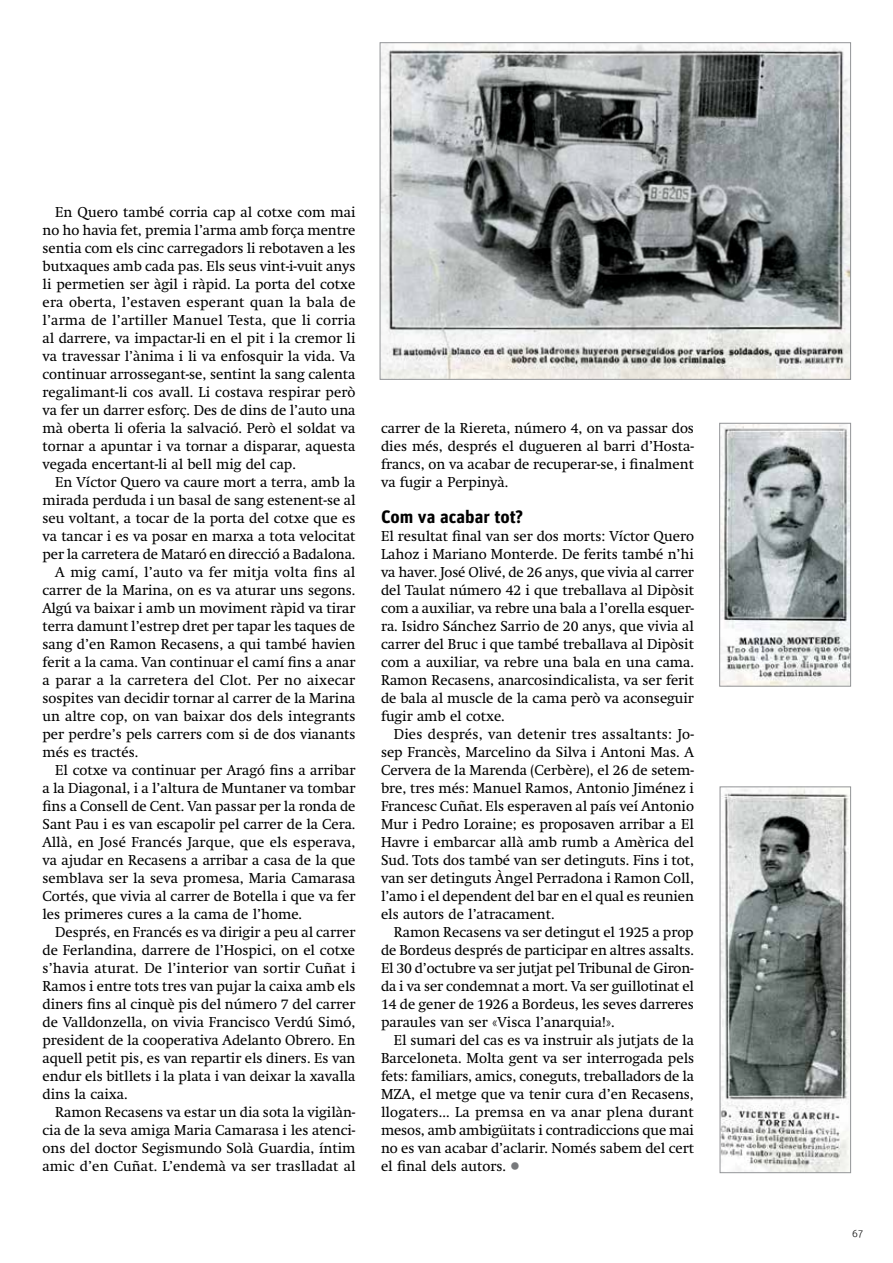
<style>
.page{position:relative;width:893px;height:1263px;background:#fff}
.page>*{position:absolute;margin:0;border:0;box-sizing:border-box;transform-origin:0 0}
.t1{font:700 18px "Unit";color:#000}
.t2{font:14.25px/18px "Swift";color:#000;text-align:justify}
.t3{font:300 10.5px "Unit";color:#000}
.s1{font-family:"Unit";font-weight:700;font-size:24px;color:#77787b}
</style>
<div class="page">
<img style="left:382px;top:45px;width:467px;height:332px">
<div style="left:380px;top:43px;width:471px;height:336px;border:1px solid #939598"></div>
<img style="left:722px;top:789px;width:127px;height:382px">
<div style="left:720px;top:787px;width:131px;height:386px;border:1px solid #939598"></div>
<img style="left:721px;top:425px;width:128px;height:259px">
<div style="left:719px;top:423px;width:132px;height:263px;border:1px solid #939598"></div>
<p class="t2" style="left:43px;top:203px;width:315px;text-indent:13px">En Quero també corria cap al cotxe com mai no ho havia fet, premia l’arma amb força mentre sentia com els cinc carregadors li rebotaven a les butxaques amb cada pas. Els seus vint-i-vuit anys li permetien ser àgil i ràpid. La porta del cotxe era oberta, l’estaven esperant quan la bala de l’arma de l’artiller Manuel Testa, que li corria al darrere, va impactar-li en el pit i la cremor li va travessar l’ànima i li va enfosquir la vida. Va continuar arrossegant-se, sentint la sang calenta regalimant-li cos avall. Li costava respirar però va fer un darrer esforç. Des de dins de l’auto una mà oberta li oferia la salvació. Però el soldat va tornar a apuntar i va tornar a disparar, aquesta vegada encertant-li al bell mig del cap.</p>
<p class="t2" style="left:55px;top:473px;width:302px">En Víctor Quero va caure mort a terra, amb la</p>
<p class="t2" style="left:43px;top:491px;width:314px">mirada perduda i un basal de sang estenent-se al</p>
<p class="t2" style="left:43px;top:509px;width:314px">seu voltant, a tocar de la porta del cotxe que es</p>
<p class="t2" style="left:43px;top:527px;width:314px">va tancar i es va posar en marxa a tota velocitat</p>
<p class="t2" style="left:43px;top:545px;width:314px">per la carretera de Mataró en direcció a Badalona.</p>
<p class="t2" style="left:55px;top:563px;width:302px">A mig camí, l’auto va fer mitja volta fins al</p>
<p class="t2" style="left:43px;top:581px;width:314px">carrer de la Marina, on es va aturar uns segons.</p>
<p class="t2" style="left:43px;top:599px;width:314px">Algú va baixar i amb un moviment ràpid va tirar</p>
<p class="t2" style="left:43px;top:617px;width:314px">terra damunt l’estrep dret per tapar les taques de</p>
<p class="t2" style="left:43px;top:635px;width:314px">sang d’en Ramon Recasens, a qui també havien</p>
<p class="t2" style="left:43px;top:653px;width:314px">ferit a la cama. Van continuar el camí fins a anar</p>
<p class="t2" style="left:43px;top:671px;width:314px">a parar a la carretera del Clot. Per no aixecar</p>
<p class="t2" style="left:43px;top:689px;width:314px">sospites van decidir tornar al carrer de la Marina</p>
<p class="t2" style="left:43px;top:707px;width:315px">un altre cop, on van baixar dos dels integrants</p>
<p class="t2" style="left:43px;top:725px;width:314px">per perdre’s pels carrers com si de dos vianants</p>
<p class="t2" style="left:43px;top:743px;width:97px">més es tractés.</p>
<p class="t2" style="left:55px;top:761px;width:302px">El cotxe va continuar per Aragó fins a arribar</p>
<p class="t2" style="left:43px;top:779px;width:314px">a la Diagonal, i a l’altura de Muntaner va tombar</p>
<p class="t2" style="left:43px;top:797px;width:314px">fins a Consell de Cent. Van passar per la ronda de</p>
<p class="t2" style="left:43px;top:815px;width:314px">Sant Pau i es van escapolir pel carrer de la Cera.</p>
<p class="t2" style="left:43px;top:833px;width:315px">Allà, en José Francés Jarque, que els esperava,</p>
<p class="t2" style="left:43px;top:851px;width:314px">va ajudar en Recasens a arribar a casa de la que</p>
<p class="t2" style="left:43px;top:869px;width:314px">semblava ser la seva promesa, Maria Camarasa</p>
<p class="t2" style="left:43px;top:887px;width:314px">Cortés, que vivia al carrer de Botella i que va fer</p>
<p class="t2" style="left:43px;top:905px;width:261px">les primeres cures a la cama de l’home.</p>
<p class="t2" style="left:55px;top:923px;width:302px">Després, en Francés es va dirigir a peu al carrer</p>
<p class="t2" style="left:43px;top:941px;width:314px">de Ferlandina, darrere de l’Hospici, on el cotxe</p>
<p class="t2" style="left:43px;top:959px;width:315px">s’havia aturat. De l’interior van sortir Cuñat i</p>
<p class="t2" style="left:43px;top:977px;width:315px">Ramos i entre tots tres van pujar la caixa amb els</p>
<p class="t2" style="left:43px;top:995px;width:314px">diners fins al cinquè pis del número 7 del carrer</p>
<p class="t2" style="left:43px;top:1013px;width:314px">de Valldonzella, on vivia Francisco Verdú Simó,</p>
<p class="t2" style="left:43px;top:1031px;width:314px">president de la cooperativa Adelanto Obrero. En</p>
<p class="t2" style="left:43px;top:1049px;width:314px">aquell petit pis, es van repartir els diners. Es van</p>
<p class="t2" style="left:43px;top:1067px;width:314px">endur els bitllets i la plata i van deixar la xavalla</p>
<p class="t2" style="left:43px;top:1085px;width:87px">dins la caixa.</p>
<p class="t2" style="left:55px;top:1103px;width:302px">Ramon Recasens va estar un dia sota la vigilàn-</p>
<p class="t2" style="left:43px;top:1121px;width:314px">cia de la seva amiga Maria Camarasa i les atenci-</p>
<p class="t2" style="left:43px;top:1139px;width:314px">ons del doctor Segismundo Solà Guardia, íntim</p>
<p class="t2" style="left:43px;top:1157px;width:314px">amic d’en Cuñat. L’endemà va ser traslladat al</p>
<p class="t2" style="left:381px;top:419px;width:314px">carrer de la Riereta, número 4, on va passar dos dies més, després el dugueren al barri d’Hosta&shy;francs, on va acabar de recuperar-se, i finalment va fugir a Perpinyà.</p>
<p class="t1" style="left:381px;top:506px;width:144px">Com va acabar tot?</p>
<p class="t2" style="left:381px;top:527px;width:315px">El resultat final van ser dos morts: Víctor Quero Lahoz i Mariano Monterde. De ferits també n’hi va haver. José Olivé, de 26 anys, que vivia al carrer del Taulat número 42 i que treballava al Dipòsit com a auxiliar, va rebre una bala a l’orella esquer&shy;ra. Isidro Sánchez Sarrio de 20 anys, que vivia al carrer del Bruc i que també treballava al Dipòsit com a auxiliar, va rebre una bala en una cama.<br>Ramon Recasens, anarcosindicalista, va ser ferit de bala al muscle de la cama però va aconseguir fugir amb el cotxe.</p>
<p class="t2" style="left:381px;top:725px;width:314px;text-indent:13px">Dies després, van detenir tres assaltants: Jo&shy;sep Francès, Marcelino da Silva i Antoni Mas. A Cervera de la Marenda (Cerbère), el 26 de setem&shy;bre, tres més: Manuel Ramos, Antonio Jiménez i Francesc Cuñat. Els esperaven al país veí Antonio Mur i Pedro Loraine; es proposaven arribar a El Havre i embarcar allà amb rumb a Amèrica del Sud. Tots dos també van ser detinguts. Fins i tot, van ser detinguts Àngel Perradona i Ramon Coll, l’amo i el dependent del bar en el qual es reunien els autors de l’atracament.</p>
<p class="t2" style="left:381px;top:923px;width:314px;text-indent:13px">Ramon Recasens va ser detingut el 1925 a prop de Bordeus després de participar en altres assalts.<br>El 30 d’octubre va ser jutjat pel Tribunal de Giron&shy;da i va ser condemnat a mort. Va ser guillotinat el 14 de gener de 1926 a Bordeus, les seves darreres paraules van ser «Visca l’anarquia!».</p>
<p class="t2" style="left:381px;top:1031px;width:315px;text-indent:13px">El sumari del cas es va instruir als jutjats de la Barceloneta. Molta gent va ser interrogada pels fets: familiars, amics, coneguts, treballadors de la MZA, el metge que va tenir cura d’en Recasens, llogaters... La premsa en va anar plena durant mesos, amb ambigüitats i contradiccions que mai no es van acabar d’aclarir. Només sabem del cert el final dels autors. <span class="s1">•</span></p>
<p class="t3" style="left:852px;top:1229px;width:12px">67</p>
</div>
